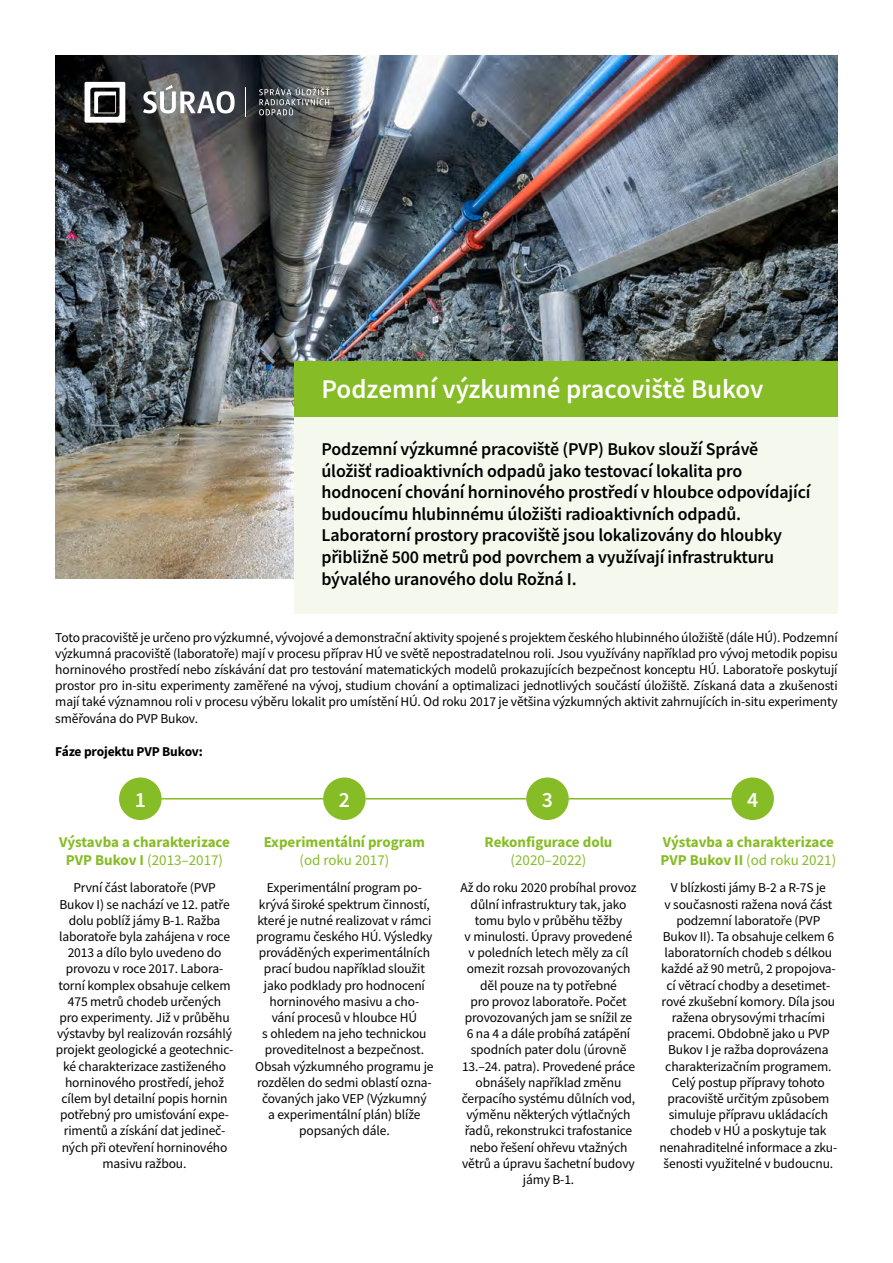
<style>
.page{position:relative;width:893px;height:1263px;background:#fff}
.page>*{position:absolute;margin:0;border:0;box-sizing:border-box;transform-origin:0 0}
.t1{font:600 27px "Source Sans Pro";color:#fff}
.podnadpis{font:600 21.75px "Source Sans Pro";color:#fff}
.perex{font:600 18px/21.6px "Source Sans Pro";letter-spacing:-.01em;color:#000}
.t2{font:700 15px/18px "Source Sans Pro";color:#86bc25;text-align:center}
.zakladni_sazba{font:13.5px/16.2px "Source Sans Pro";letter-spacing:-.01em;color:#000;text-align:center}
.zakladni_sazba-2{font:700 13.5px "Source Sans Pro";letter-spacing:-.01em;color:#000}
.s1{font-weight:400}
</style>
<div class="page">
<img style="left:55px;top:55px;width:783px;height:523px">
<div style="left:294px;top:417px;width:544px;height:197px;background:#f5f9ed"></div>
<svg style="left:143px;top:85px;width:92px;height:28px"></svg>
<svg style="left:259px;top:87px;width:71px;height:28px"></svg>
<svg style="left:245px;top:88px;width:1px;height:29px"></svg>
<svg style="left:85px;top:82px;width:40px;height:41px"></svg>
<div style="left:294px;top:361px;width:544px;height:56px;background:#86bc25"></div>
<div style="left:119px;top:777px;width:43px;height:43px;background:#86bc25;border-radius:50%"></div>
<div style="left:323px;top:777px;width:43px;height:43px;background:#86bc25;border-radius:50%"></div>
<div style="left:526px;top:777px;width:43px;height:43px;background:#86bc25;border-radius:50%"></div>
<div style="left:731px;top:777px;width:43px;height:43px;background:#86bc25;border-radius:50%"></div>
<hr style="left:161px;top:798px;width:166px;height:1px;background:#86bc25">
<hr style="left:366px;top:798px;width:160px;height:1px;background:#86bc25">
<hr style="left:566px;top:798px;width:170px;height:1px;background:#86bc25">
<p class="t1" style="left:321px;top:372px;width:444px">Podzemní výzkumné pracoviště Bukov</p>
<p class="perex" style="left:321px;top:438px;width:491px">Podzemní výzkumné pracoviště (PVP) Bukov slouží Správě úložišť radioaktivních odpadů jako testovací lokalita pro hodnocení chování horninového prostředí v hloubce odpovídající budoucímu hlubinnému úložišti radioaktivních odpadů.<br>Laboratorní prostory pracoviště jsou lokalizovány do hloubky přibližně 500 metrů pod povrchem a využívají infrastrukturu bývalého uranového dolu Rožná I.</p>
<p class="zakladni_sazba" style="left:55px;top:629px;width:784px;text-align:justify">Toto pracoviště je určeno pro výzkumné, vývojové a demonstrační aktivity spojené s projektem českého hlubinného úložiště (dále HÚ). Podzemní výzkumná pracoviště (laboratoře) mají v procesu příprav HÚ ve světě nepostradatelnou roli. Jsou využívány například pro vývoj metodik popisu horninového prostředí nebo získávání dat pro testování matematických modelů prokazujících bezpečnost konceptu HÚ. Laboratoře poskytují prostor pro in-situ experimenty zaměřené na vývoj, studium chování a optimalizaci jednotlivých součástí úložiště. Získaná data a zkušenosti mají také významnou roli v procesu výběru lokalit pro umístění HÚ. Od roku 2017 je většina výzkumných aktivit zahrnujících in-situ experimenty směřována do PVP Bukov.</p>
<p class="zakladni_sazba-2" style="left:55px;top:742px;width:149px">Fáze projektu PVP Bukov:</p>
<p class="podnadpis" style="left:135px;top:785px;width:13px">1</p>
<p class="podnadpis" style="left:339px;top:785px;width:13px">2</p>
<p class="podnadpis" style="left:542px;top:785px;width:13px">3</p>
<p class="podnadpis" style="left:747px;top:785px;width:13px">4</p>
<p class="t2" style="left:59px;top:833px;width:172px">Výstavba a charakterizace<br>PVP Bukov I <span class="s1">(2013–2017)</span></p>
<p class="zakladni_sazba" style="left:56px;top:880px;width:179px">První část laboratoře (PVP<br>Bukov I) se nachází ve 12. patře dolu poblíž jámy B-1. Ražba laboratoře byla zahájena v roce<br>2013 a dílo bylo uvedeno do provozu v roce 2017. Labora&shy;torní komplex obsahuje celkem<br>475 metrů chodeb určených<br>pro experimenty. Již v průběhu výstavby byl realizován rozsáhlý projekt geologické a geotechnic&shy;ké charakterizace zastiženého horninového prostředí, jehož cílem byl detailní popis hornin potřebný pro umisťování expe&shy;rimentů a získání dat jedineč&shy;ných při otevření horninového masivu ražbou.</p>
<p class="t2" style="left:264px;top:833px;width:163px">Experimentální program <span class="s1">(od roku 2017)</span></p>
<p class="zakladni_sazba" style="left:255px;top:880px;width:180px">Experimentální program po&shy;krývá široké spektrum činností, které je nutné realizovat v rámci programu českého HÚ. Výsledky prováděných experimentálních prací budou například sloužit jako podklady pro hodnocení horninového masivu a cho-<br>vání procesů v hloubce HÚ<br>s ohledem na jeho technickou proveditelnost a bezpečnost.<br>Obsah výzkumného programu je rozdělen do sedmi oblastí ozna&shy;čovaných jako VEP (Výzkumný<br>a experimentální plán) blíže popsaných dále.</p>
<p class="t2" style="left:661px;top:833px;width:177px;text-align:left">Výstavba a charakterizace<br>PVP Bukov II <span class="s1">(od roku 2021)</span></p>
<p class="zakladni_sazba" style="left:659px;top:880px;width:179px">V blízkosti jámy B-2 a R-7S je<br>v současnosti ražena nová část podzemní laboratoře (PVP<br>Bukov II). Ta obsahuje celkem 6 laboratorních chodeb s délkou každé až 90 metrů, 2 propojova&shy;cí větrací chodby a desetimet&shy;rové zkušební komory. Díla jsou ražena obrysovými trhacími pracemi. Obdobně jako u PVP<br>Bukov I je ražba doprovázena charakterizačním programem.<br>Celý postup přípravy tohoto pracoviště určitým způsobem simuluje přípravu ukládacích chodeb v HÚ a poskytuje tak nenahraditelné informace a zku&shy;šenosti využitelné v budoucnu.</p>
<p class="t2" style="left:485px;top:833px;width:129px">Rekonfigurace dolu <span class="s1">(2020–2022)</span></p>
<p class="zakladni_sazba" style="left:460px;top:880px;width:178px">Až do roku 2020 probíhal provoz důlní infrastruktury tak, jako tomu bylo v průběhu těžby<br>v minulosti. Úpravy provedené v poledních letech měly za cíl omezit rozsah provozovaných děl pouze na ty potřebné<br>pro provoz laboratoře. Počet provozovaných jam se snížil ze<br>6 na 4 a dále probíhá zatápění spodních pater dolu (úrovně<br>13.–24. patra). Provedené práce obnášely například změnu čerpacího systému důlních vod, výměnu některých výtlačných řadů, rekonstrukci trafostanice nebo řešení ohřevu vtažných větrů a úpravu šachetní budovy jámy B-1.</p>
</div>
